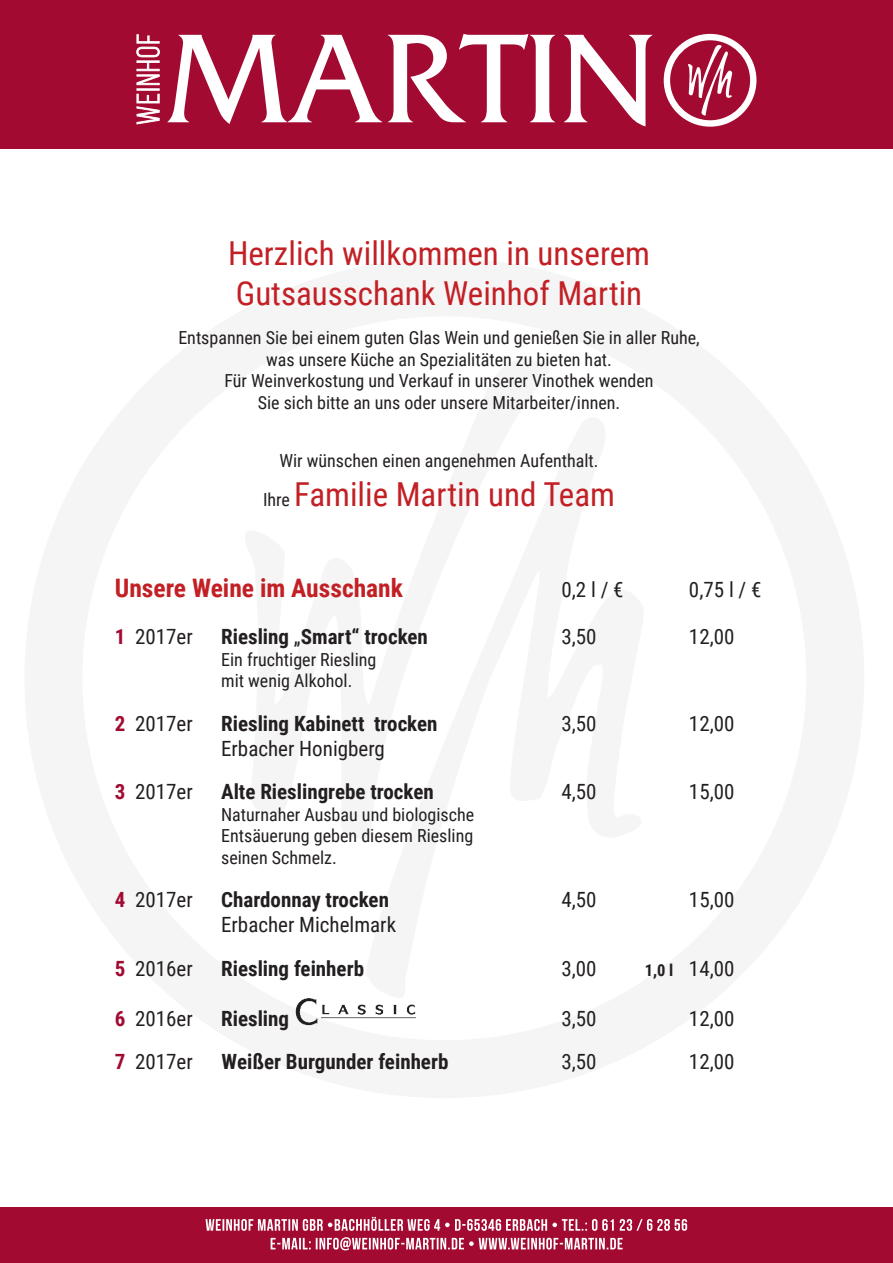
<style>
.page{position:relative;width:893px;height:1263px;background:#fff}
.page>*{position:absolute;margin:0;border:0;box-sizing:border-box;transform-origin:0 0}
.t1{font:33px/39.6px "Roboto Condensed";color:#c22025}
.t2{font:700 25.5px "Roboto Condensed";color:#c22025}
.t3{font:21px "Roboto Condensed";color:#231f20}
.t4{font:700 21px "Roboto Condensed";color:#231f20}
.t5{font:18px/21.6px "Roboto Condensed";color:#231f20}
.s1{font-size:18px;color:#231f20}
.s2{font-weight:700;color:#a30a32}
.s3{font-weight:400}
.s4{font-weight:700;font-size:16.5px}
</style>
<div class="page">
<div style="left:0;top:0;width:893px;height:149px;background:#a30a32"></div>
<div style="left:0;top:1208px;width:893px;height:55px;background:#a30a32"></div>
<svg style="left:168px;top:34px;width:484px;height:93px"></svg>
<svg style="left:136px;top:34px;width:24px;height:90px"></svg>
<svg style="left:664px;top:34px;width:92px;height:93px"></svg>
<svg style="left:271px;top:1237px;width:352px;height:13px"></svg>
<svg style="left:206px;top:1217px;width:481px;height:14px"></svg>
<img style="left:295px;top:998px;width:121px;height:27px">
<h1 class="t1" style="left:228px;top:232px;width:423px">Herzlich willkommen in unserem<br>Gutsausschank Weinhof Martin</h1>
<p class="t5" style="left:178px;top:326px;width:523px;text-align:center">Entspannen Sie bei einem guten Glas Wein und genießen Sie in aller Ruhe, was unsere Küche an Spezialitäten zu bieten hat.<br>Für Weinverkostung und Verkauf in unserer Vinothek wenden<br>Sie sich bitte an uns oder unsere Mitarbeiter/innen.</p>
<p class="t5" style="left:279px;top:449px;width:321px">Wir wünschen einen angenehmen Aufenthalt.</p>
<h1 class="t1" style="left:263px;top:473px;width:353px"><span class="s1">Ihre</span> Familie Martin und Team</h1>
<h2 class="t2" style="left:115px;top:570px;width:290px">Unsere Weine im Ausschank</h2>
<p class="t3" style="left:561px;top:575px;width:64px">0,2 l / €</p>
<p class="t3" style="left:689px;top:575px;width:74px">0,75 l / €</p>
<p class="t3" style="left:115px;top:622px;width:79px"><span class="s2">1</span> 2017er</p>
<p class="t4" style="left:221px;top:622px;width:208px">Riesling <span class="s3">„</span>Smart“ trocken</p>
<p class="t3" style="left:561px;top:622px;width:37px">3,50</p>
<p class="t3" style="left:689px;top:622px;width:47px">12,00</p>
<p class="t5" style="left:221px;top:648px;width:157px">Ein fruchtiger Riesling mit wenig Alkohol.</p>
<p class="t3" style="left:115px;top:708px;width:79px"><span class="s2">2</span> 2017er</p>
<p class="t4" style="left:221px;top:708px;width:218px">Riesling Kabinett trocken</p>
<p class="t3" style="left:561px;top:708px;width:37px">3,50</p>
<p class="t3" style="left:689px;top:708px;width:47px">12,00</p>
<p class="t3" style="left:221px;top:734px;width:165px">Erbacher Honigberg</p>
<p class="t3" style="left:115px;top:777px;width:79px"><span class="s2">3</span> 2017er</p>
<p class="t4" style="left:221px;top:777px;width:214px">Alte Rieslingrebe trocken</p>
<p class="t3" style="left:561px;top:777px;width:37px">4,50</p>
<p class="t3" style="left:689px;top:777px;width:47px">15,00</p>
<p class="t5" style="left:221px;top:803px;width:255px;text-align:justify">Naturnaher Ausbau und biologische Entsäuerung geben diesem Riesling seinen Schmelz.</p>
<p class="t3" style="left:115px;top:885px;width:79px"><span class="s2">4</span> 2017er</p>
<p class="t4" style="left:221px;top:885px;width:169px">Chardonnay trocken</p>
<p class="t3" style="left:561px;top:885px;width:37px">4,50</p>
<p class="t3" style="left:689px;top:885px;width:47px">15,00</p>
<p class="t3" style="left:221px;top:910px;width:176px">Erbacher Michelmark</p>
<p class="t3" style="left:115px;top:953px;width:79px"><span class="s2">5</span> 2016er</p>
<p class="t4" style="left:221px;top:953px;width:144px">Riesling feinherb</p>
<p class="t3" style="left:561px;top:953px;width:37px">3,00</p>
<p class="t3" style="left:645px;top:953px;width:91px"><span class="s4">1,0 l</span> 14,00</p>
<p class="t3" style="left:115px;top:1003px;width:79px"><span class="s2">6</span> 2016er</p>
<p class="t4" style="left:221px;top:1003px;width:69px">Riesling</p>
<p class="t3" style="left:561px;top:1003px;width:37px">3,50</p>
<p class="t3" style="left:689px;top:1003px;width:47px">12,00</p>
<p class="t3" style="left:115px;top:1047px;width:79px"><span class="s2">7</span> 2017er</p>
<p class="t4" style="left:222px;top:1047px;width:228px">Weißer Burgunder feinherb</p>
<p class="t3" style="left:561px;top:1047px;width:37px">3,50</p>
<p class="t3" style="left:689px;top:1047px;width:47px">12,00</p>
</div>
